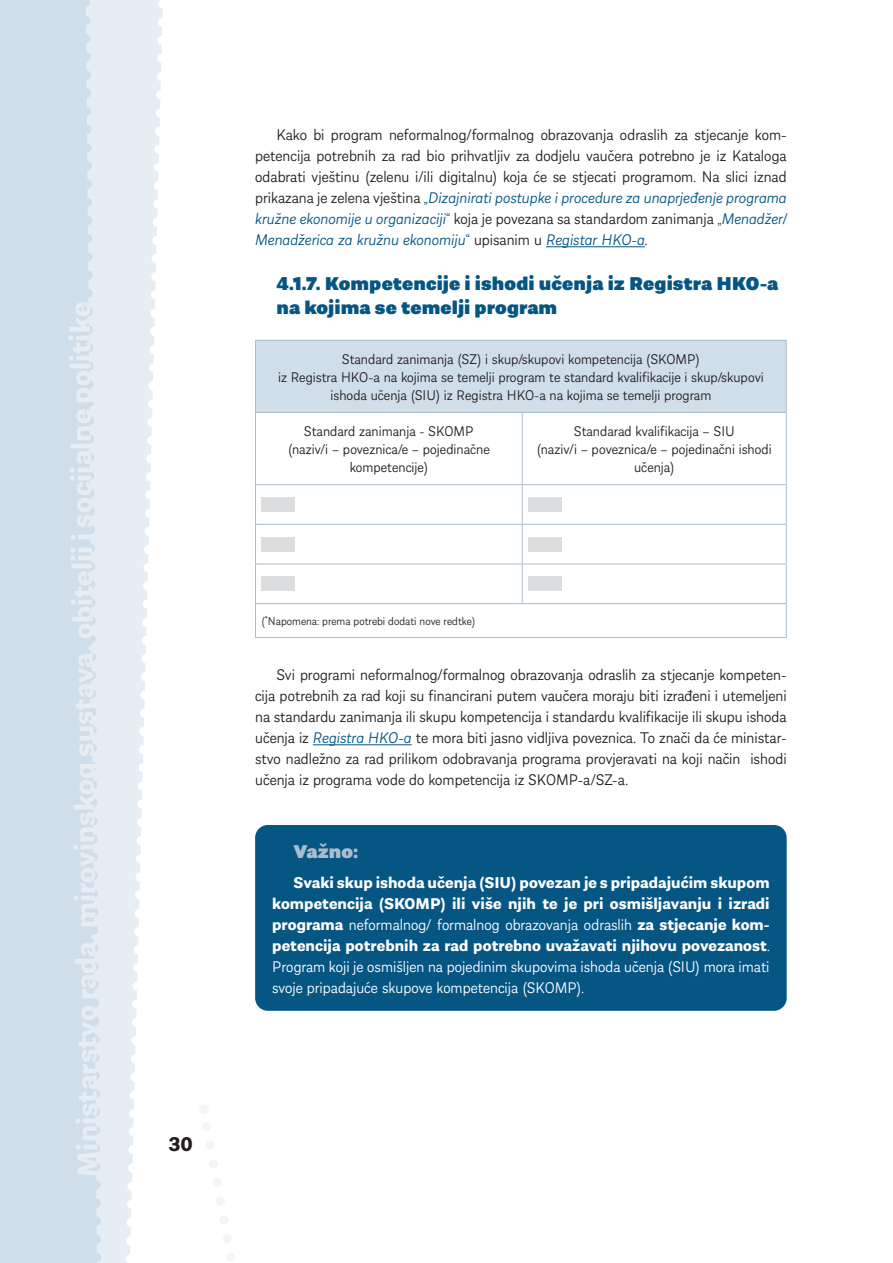
<style>
.page{position:relative;width:893px;height:1263px;background:#fff}
.page>*{position:absolute;margin:0;border:0;box-sizing:border-box;transform-origin:0 0}
.t1{font:700 30px "Almanach";color:#e6eef4}
.t2{font:700 21px "Almanach";color:#231f20}
.Naslov_03{font:900 19.5px/24px "Almanach";color:#065684}
.Naslov_03-2{font:900 19.5px "Almanach";color:#aabdcc}
.Body{font:300 16.5px/21px "Almanach";color:#231f20;text-align:justify}
.Body-2{font:700 16.5px/21px "Almanach";color:#fff;text-align:justify}
.TABLE_body_center{font:300 15px/18px "Almanach";color:#231f20;text-align:center}
.TABLE_body_left{font:300 12px "Almanach";color:#231f20}
.s1{color:#065684}
.s2{font-style:italic;color:#065684}
.s3{font-weight:300}
</style>
<div class="page">
<svg style="left:199px;top:1105px;width:36px;height:156px"></svg>
<div style="left:106px;top:0;width:15px;height:1263px;background:#e6eef4"></div>
<div style="left:0;top:0;width:77px;height:1263px;background:#d0deea"></div>
<svg style="left:77px;top:0;width:29px;height:1263px;background:#d9e5ee"></svg>
<svg style="left:121px;top:0;width:42px;height:1263px"></svg>
<hr style="left:546px;top:246px;width:99px;height:1px;background:#065684">
<hr style="left:313px;top:744px;width:99px;height:1px;background:#065684">
<div style="left:255px;top:340px;width:531px;height:72px;background:#d0deea"></div>
<svg style="left:256px;top:413px;width:530px;height:224px"></svg>
<hr style="left:255px;top:412px;width:267px;height:1px;background:#aabdcc">
<hr style="left:522px;top:412px;width:265px;height:1px;background:#aabdcc">
<hr style="left:522px;top:413px;width:1px;height:71px;background:#aabdcc">
<hr style="left:255px;top:484px;width:267px;height:1px;background:#aabdcc">
<hr style="left:522px;top:484px;width:265px;height:1px;background:#aabdcc">
<hr style="left:522px;top:485px;width:1px;height:39px;background:#aabdcc">
<hr style="left:255px;top:524px;width:267px;height:1px;background:#aabdcc">
<hr style="left:522px;top:524px;width:265px;height:1px;background:#aabdcc">
<hr style="left:522px;top:525px;width:1px;height:39px;background:#aabdcc">
<hr style="left:255px;top:564px;width:267px;height:1px;background:#aabdcc">
<hr style="left:522px;top:564px;width:265px;height:1px;background:#aabdcc">
<hr style="left:522px;top:564px;width:1px;height:39px;background:#aabdcc">
<hr style="left:255px;top:603px;width:267px;height:1px;background:#aabdcc">
<hr style="left:522px;top:603px;width:265px;height:1px;background:#aabdcc">
<hr style="left:255px;top:637px;width:267px;height:1px;background:#aabdcc">
<hr style="left:522px;top:637px;width:265px;height:1px;background:#aabdcc">
<hr style="left:255px;top:340px;width:267px;height:1px;background:#aabdcc">
<hr style="left:255px;top:341px;width:1px;height:71px;background:#aabdcc">
<hr style="left:522px;top:340px;width:265px;height:1px;background:#aabdcc">
<hr style="left:786px;top:341px;width:1px;height:71px;background:#aabdcc">
<hr style="left:255px;top:413px;width:1px;height:71px;background:#aabdcc">
<hr style="left:786px;top:413px;width:1px;height:71px;background:#aabdcc">
<hr style="left:255px;top:485px;width:1px;height:39px;background:#aabdcc">
<hr style="left:786px;top:485px;width:1px;height:39px;background:#aabdcc">
<hr style="left:255px;top:525px;width:1px;height:39px;background:#aabdcc">
<hr style="left:786px;top:525px;width:1px;height:39px;background:#aabdcc">
<hr style="left:255px;top:564px;width:1px;height:39px;background:#aabdcc">
<hr style="left:786px;top:564px;width:1px;height:39px;background:#aabdcc">
<hr style="left:255px;top:604px;width:1px;height:33px;background:#aabdcc">
<hr style="left:786px;top:604px;width:1px;height:33px;background:#aabdcc">
<div style="left:261px;top:497px;width:34px;height:15px;background:#dcdddf"></div>
<div style="left:528px;top:497px;width:33px;height:15px;background:#dcdddf"></div>
<div style="left:261px;top:537px;width:34px;height:14px;background:#dcdddf"></div>
<div style="left:528px;top:537px;width:33px;height:14px;background:#dcdddf"></div>
<div style="left:261px;top:576px;width:34px;height:15px;background:#dcdddf"></div>
<div style="left:528px;top:576px;width:33px;height:15px;background:#dcdddf"></div>
<div style="left:255px;top:825px;width:532px;height:186px;background:#065684;border-radius:13px"></div>
<h1 class="t1" style="left:60px;top:1177px;width:877px;rotate:-90deg">Ministarstvo rada, mirovinskog sustava, obitelji i socijalne politike</h1>
<p class="t2" style="left:169px;top:1128px;width:26px">30</p>
<p class="Body" style="left:255px;top:123px;width:533px;text-indent:21px">Kako bi program neformalnog/formalnog obrazovanja odraslih za stjecanje kom&shy;petencija potrebnih za rad bio prihvatljiv za dodjelu vaučera potrebno je iz Kataloga odabrati vještinu (zelenu i/ili digitalnu) koja će se stjecati programom. Na slici iznad prikazana je zelena vještina <span class="s1">„</span><span class="s2">Dizajnirati postupke i procedure za unaprjeđenje programa kružne ekonomije u organizaciji</span><span class="s1">“</span> koja je povezana sa standardom zanimanja <span class="s1">„</span><span class="s2">Menadžer/ Menadžerica za kružnu ekonomiju</span><span class="s1">“</span> upisanim u <span class="s2">Registar HKO-a</span>.</p>
<p class="Naslov_03" style="left:276px;top:270px;width:504px">4.1.7. Kompetencije i ishodi učenja iz Registra HKO-a na kojima se temelji program</p>
<p class="TABLE_body_center" style="left:278px;top:349px;width:487px">Standard zanimanja (SZ) i skup/skupovi kompetencija (SKOMP)<br>iz Registra HKO-a na kojima se temelji program te standard kvalifikacije i skup/skupovi ishoda učenja (SIU) iz Registra HKO-a na kojima se temelji program</p>
<p class="TABLE_body_center" style="left:288px;top:422px;width:203px">Standard zanimanja - SKOMP (naziv/i – poveznica/e – pojedinačne kompetencije)</p>
<p class="TABLE_body_center" style="left:537px;top:422px;width:237px">Standarad kvalifikacija – SIU<br>(naziv/i – poveznica/e – pojedinačni ishodi učenja)</p>
<p class="TABLE_body_left" style="left:261px;top:613px;width:215px">(*Napomena: prema potrebi dodati nove redtke)</p>
<p class="Body" style="left:255px;top:663px;width:533px;text-indent:21px">Svi programi neformalnog/formalnog obrazovanja odraslih za stjecanje kompeten&shy;cija potrebnih za rad koji su financirani putem vaučera moraju biti izrađeni i utemeljeni na standardu zanimanja ili skupu kompetencija i standardu kvalifikacije ili skupu ishoda učenja iz <span class="s2">Registra HKO-a</span> te mora biti jasno vidljiva poveznica. To znači da će ministar&shy;stvo nadležno za rad prilikom odobravanja programa provjeravati na koji način ishodi učenja iz programa vode do kompetencija iz SKOMP-a/SZ-a.</p>
<p class="Naslov_03-2" style="left:293px;top:836px;width:67px">Važno:</p>
<p class="Body-2" style="left:272px;top:870px;width:499px;text-indent:21px">Svaki skup ishoda učenja (SIU) povezan je s pripadajućim skupom kompetencija (SKOMP) ili više njih te je pri osmišljavanju i izradi programa <span class="s3">neformalnog/ formalnog obrazovanja odraslih</span> za stjecanje kom&shy;petencija potrebnih za rad potrebno uvažavati njihovu povezanost<span class="s3">.<br>Program koji je osmišljen na pojedinim skupovima ishoda učenja (SIU) mora imati svoje pripadajuće skupove kompetencija (SKOMP).</span></p>
</div>
